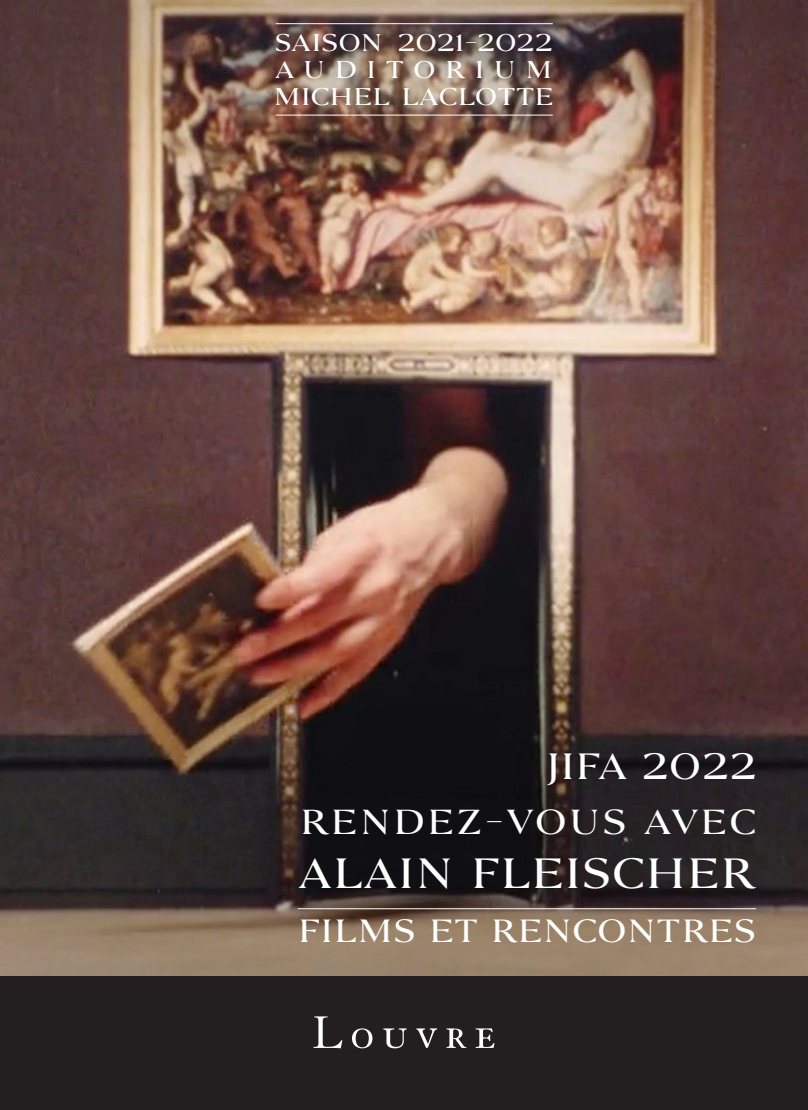
<style>
.page{position:relative;width:808px;height:1110px;background:#fff}
.page>*{position:absolute;margin:0;border:0;box-sizing:border-box;transform-origin:0 0}
.t1{font:42px "Louvre Serif Med";color:#fff}
.t2{font:36.3px "Louvre Serif Med";color:#fff}
.t3{font:34.5px "Louvre Serif Med";letter-spacing:.05em;color:#fff}
.t4{font:31.8px "Louvre Serif Med";color:#fff}
.t5{font:24px/27px "Louvre Serif Med SC950";letter-spacing:-.01em;color:#fff;text-align:justify}
</style>
<div class="page">
<img style="left:0;top:318px;width:808px;height:202px">
<img style="left:0;top:0;width:808px;height:318px">
<img style="left:0;top:520px;width:808px;height:457px">
<hr style="left:275px;top:115px;width:278px;height:1px;background:#fff">
<hr style="left:275px;top:23px;width:278px;height:1px;background:#fff">
<hr style="left:298px;top:908px;width:458px;height:1px;background:#fff">
<div style="left:0;top:977px;width:808px;height:133px;background:#231f20"></div>
<svg style="left:313px;top:1016px;width:29px;height:32px"></svg>
<svg style="left:352px;top:1028px;width:20px;height:20px"></svg>
<svg style="left:383px;top:1028px;width:24px;height:20px"></svg>
<svg style="left:416px;top:1028px;width:21px;height:20px"></svg>
<svg style="left:446px;top:1028px;width:20px;height:20px"></svg>
<svg style="left:476px;top:1028px;width:18px;height:20px"></svg>
<p class="t5" style="left:274px;top:29px;width:281px">SAISON 2021-2022<br>AUDITORIUM MICHEL LACLOTT</p>
<p class="t5" style="left:534px;top:83px;width:21px">E</p>
<h2 class="t2" style="left:546px;top:743px;width:212px">JIFA 2022</h2>
<h3 class="t3" style="left:299px;top:799px;width:458px">RENDEZ-VOUS AVEC</h3>
<h1 class="t1" style="left:298px;top:845px;width:96px">ALAIN</h1>
<h1 class="t1" style="left:470px;top:845px;width:89px">FLEISC</h1>
<h1 class="t1" style="left:645px;top:845px;width:113px">HER</h1>
<h3 class="t4" style="left:298px;top:910px;width:460px">FILMS ET RENCONTRES</h3>
</div>
